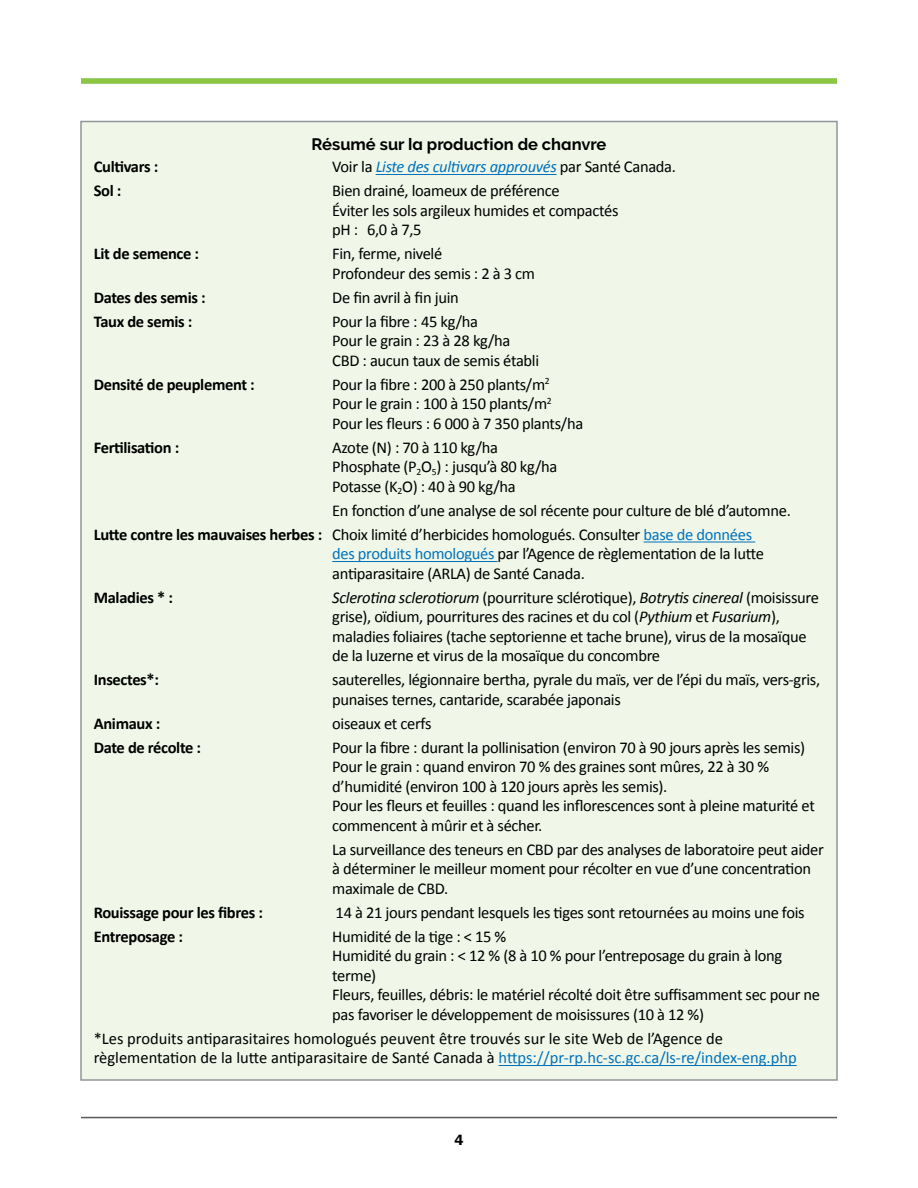
<style>
.page{position:relative;width:918px;height:1188px;background:#fff}
.page>*{position:absolute;margin:0;border:0;box-sizing:border-box;transform-origin:0 0}
.Heading_6_Run-In_-_C{font:16.5px/19.5px "Calibri";letter-spacing:-.02em;color:#000}
.BT{font:16.5px/19.5px "Calibri";color:#000}
.Heading_6_Run-In_-_C-2{font:700 16.5px "Calibri";letter-spacing:-.02em;color:#000}
.Heading_6_Run-In_-_C-3{font:italic 16.5px "Calibri";letter-spacing:-.02em;color:#0072bc}
.sidebar_-_Title{font:700 16.5px "Raleway";color:#000}
.t1{font:600 15px "ITC Franklin Gothic Std";color:#000}
.s1{font-style:normal;color:#000}
.s2{font-weight:700}
.s3{color:#0072bc}
.s4{font-style:italic}
</style>
<div class="page">
<hr style="left:81px;top:79px;width:756px;height:4px;background:#8dc63f">
<hr style="left:81px;top:1117px;width:756px;height:1px;background:#58595b">
<div style="left:81px;top:122px;width:756px;height:958px;background:#f0f7e8"></div>
<hr style="left:376px;top:174px;width:181px;height:1px;background:#0072bc">
<hr style="left:644px;top:542px;width:111px;height:1px;background:#0072bc">
<hr style="left:332px;top:561px;width:166px;height:1px;background:#0072bc">
<hr style="left:499px;top:1065px;width:298px;height:1px;background:#0072bc">
<p class="sidebar_-_Title" style="left:312px;top:135px;width:296px">Résumé sur la production de chanvre</p>
<p class="Heading_6_Run-In_-_C-2" style="left:94px;top:156px;width:66px">Cultivars :</p>
<p class="Heading_6_Run-In_-_C-3" style="left:332px;top:156px;width:345px"><span class="s1">Voir la</span> Liste des cultivars approuvés <span class="s1">par Santé Canada.</span></p>
<p class="Heading_6_Run-In_-_C-2" style="left:94px;top:180px;width:29px">Sol :</p>
<p class="Heading_6_Run-In_-_C" style="left:332px;top:181px;width:288px">Bien drainé, loameux de préférence<br>Éviter les sols argileux humides et compactés pH : 6,0 à 7,5</p>
<p class="Heading_6_Run-In_-_C-2" style="left:94px;top:243px;width:107px">Lit de semence :</p>
<p class="Heading_6_Run-In_-_C" style="left:332px;top:244px;width:204px">Fin, ferme, nivelé<br>Profondeur des semis : 2 à 3 cm</p>
<p class="Heading_6_Run-In_-_C-2" style="left:94px;top:287px;width:113px">Dates des semis :</p>
<p class="Heading_6_Run-In_-_C" style="left:332px;top:288px;width:128px">De fin avril à fin juin</p>
<p class="Heading_6_Run-In_-_C-2" style="left:94px;top:311px;width:100px">Taux de semis :</p>
<p class="Heading_6_Run-In_-_C" style="left:332px;top:312px;width:208px">Pour la fibre : 45 kg/ha<br>Pour le grain : 23 à 28 kg/ha<br>CBD : aucun taux de semis établi</p>
<p class="Heading_6_Run-In_-_C-2" style="left:94px;top:374px;width:163px">Densité de peuplement :</p>
<p class="Heading_6_Run-In_-_C" style="left:332px;top:375px;width:253px">Pour la fibre : 200 à 250 plants/m<sup>2<br></sup>Pour le grain : 100 à 150 plants/m<sup>2<br></sup>Pour les fleurs : 6 000 à 7 350 plants/ha</p>
<p class="Heading_6_Run-In_-_C-2" style="left:94px;top:437px;width:87px">Fertilisation :</p>
<p class="Heading_6_Run-In_-_C" style="left:332px;top:438px;width:227px">Azote (N) : 70 à 110 kg/ha<br>Phosphate (P<sub>2</sub>O<sub>5</sub>) : jusqu’à 80 kg/ha<br>Potasse (K<sub>2</sub>O) : 40 à 90 kg/ha</p>
<p class="Heading_6_Run-In_-_C" style="left:332px;top:501px;width:460px">En fonction d’une analyse de sol récente pour culture de blé d’automne.</p>
<p class="Heading_6_Run-In_-_C" style="left:332px;top:525px;width:433px;text-indent:-238px"><span class="s2">Lutte contre les mauvaises herbes :</span> Choix limité d’herbicides homologués. Consulter <span class="s3">base de données des produits homologués</span> par l’Agence de règlementation de la lutte antiparasitaire (ARLA) de Santé Canada.</p>
<p class="Heading_6_Run-In_-_C-2" style="left:94px;top:587px;width:81px">Maladies * :</p>
<p class="Heading_6_Run-In_-_C" style="left:332px;top:588px;width:488px"><span class="s4">Sclerotina sclerotiorum</span> (pourriture sclérotique), <span class="s4">Botrytis cinereal</span> (moisissure grise), oïdium, pourritures des racines et du col (<span class="s4">Pythium</span> et <span class="s4">Fusarium</span>), maladies foliaires (tache septorienne et tache brune), virus de la mosaïque de la luzerne et virus de la mosaïque du concombre</p>
<p class="Heading_6_Run-In_-_C-2" style="left:94px;top:669px;width:67px">Insectes*:</p>
<p class="Heading_6_Run-In_-_C" style="left:332px;top:670px;width:489px">sauterelles, légionnaire bertha, pyrale du maïs, ver de l’épi du maïs, vers-gris, punaises ternes, cantaride, scarabée japonais</p>
<p class="Heading_6_Run-In_-_C-2" style="left:94px;top:713px;width:68px">Animaux :</p>
<p class="Heading_6_Run-In_-_C" style="left:332px;top:714px;width:101px">oiseaux et cerfs</p>
<p class="Heading_6_Run-In_-_C-2" style="left:94px;top:737px;width:109px">Date de récolte :</p>
<p class="Heading_6_Run-In_-_C" style="left:332px;top:738px;width:484px">Pour la fibre : durant la pollinisation (environ 70 à 90 jours après les semis)<br>Pour le grain : quand environ 70 % des graines sont mûres, 22 à 30 % d’humidité (environ 100 à 120 jours après les semis).<br>Pour les fleurs et feuilles : quand les inflorescences sont à pleine maturité et commencent à mûrir et à sécher.</p>
<p class="Heading_6_Run-In_-_C" style="left:332px;top:840px;width:493px">La surveillance des teneurs en CBD par des analyses de laboratoire peut aider à déterminer le meilleur moment pour récolter en vue d’une concentration maximale de CBD.</p>
<p class="Heading_6_Run-In_-_C-2" style="left:94px;top:902px;width:171px">Rouissage pour les fibres :</p>
<p class="Heading_6_Run-In_-_C" style="left:336px;top:903px;width:470px">14 à 21 jours pendant lesquels les tiges sont retournées au moins une fois</p>
<p class="Heading_6_Run-In_-_C-2" style="left:94px;top:926px;width:91px">Entreposage :</p>
<p class="Heading_6_Run-In_-_C" style="left:332px;top:927px;width:489px">Humidité de la tige : &lt; 15 %<br>Humidité du grain : &lt; 12 % (8 à 10 % pour l’entreposage du grain à long terme)<br>Fleurs, feuilles, débris: le matériel récolté doit être suffisamment sec pour ne pas favoriser le développement de moisissures (10 à 12 %)</p>
<p class="BT" style="left:94px;top:1029px;width:704px">*Les produits antiparasitaires homologués peuvent être trouvés sur le site Web de l’Agence de règlementation de la lutte antiparasitaire de Santé Canada à <span class="s3">https://pr-rp.hc-sc.gc.ca/ls-re/index-eng.php</span></p>
<p class="t1" style="left:454px;top:1131px;width:10px">4</p>
</div>
